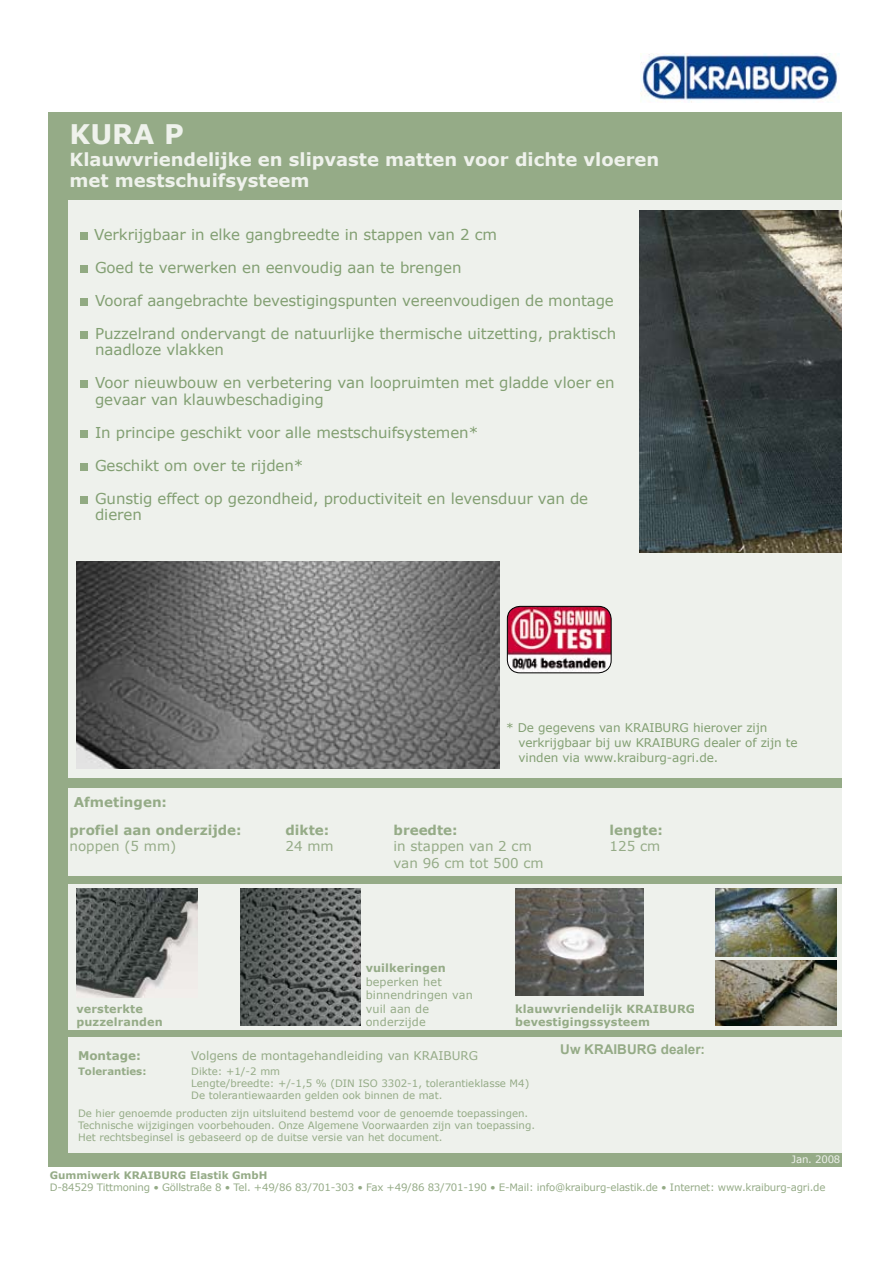
<style>
.page{position:relative;width:893px;height:1263px;background:#fff}
.page>*{position:absolute;margin:0;border:0;box-sizing:border-box;transform-origin:0 0}
.t1{font:700 27px "Verdana";color:#eff2ec}
.t2{font:700 18px/21.6px "Verdana";color:#eff2ec}
.t3{font:15px/16.5px "Verdana";letter-spacing:-.005em;color:#829f72}
.t4{font:700 13.5px "Verdana";color:#95ab87}
.t5{font:13.5px "Verdana";color:#95ab87}
.t6{font:700 13.5px "Arial";color:#95ab87}
.t7{font:12px/15px "Verdana";letter-spacing:-.005em;color:#829f72}
.t8{font:12px "Verdana";color:#95ab87}
.t9{font:700 12px "Verdana";color:#95ab87}
.t10{font:700 11.25px/13.5px "Verdana";letter-spacing:.01em;color:#95ab87}
.t11{font:11.25px/13.5px "Verdana";letter-spacing:.01em;color:#95ab87}
.t12{font:700 10.35px "Verdana";color:#95ab87}
.t13{font:10.2px/12px "Verdana";color:#95ab87}
.t14{font:10.2px "Verdana";letter-spacing:-.02em;color:#95ab87}
.t15{font:700 10.2px "Verdana";color:#95ab87}
.t16{font:10.2px "Verdana";letter-spacing:-.02em;color:#eef1ec}
</style>
<div class="page">
<div style="left:48px;top:112px;width:794px;height:1054px;background:#95ab87"></div>
<div style="left:68px;top:1037px;width:774px;height:116px;background:#eef1ec"></div>
<div style="left:68px;top:200px;width:774px;height:577px;background:#eef1ec"></div>
<img style="left:77px;top:561px;width:422px;height:207px">
<img style="left:640px;top:211px;width:202px;height:342px">
<img style="left:507px;top:606px;width:104px;height:67px">
<div style="left:507px;top:606px;width:104px;height:67px;border:1px solid #000;border-radius:13px"></div>
<img style="left:640px;top:54px;width:199px;height:48px">
<div style="left:68px;top:789px;width:774px;height:28px;background:#eef1ec"></div>
<div style="left:68px;top:816px;width:774px;height:60px;background:#eef1ec"></div>
<div style="left:68px;top:884px;width:774px;height:146px;background:#eef1ec"></div>
<img style="left:516px;top:889px;width:127px;height:106px">
<img style="left:715px;top:889px;width:122px;height:68px">
<img style="left:715px;top:960px;width:122px;height:66px">
<img style="left:77px;top:889px;width:121px;height:109px">
<img style="left:240px;top:889px;width:120px;height:137px">
<div style="left:80px;top:232px;width:8px;height:8px;background:#91aa82"></div>
<div style="left:80px;top:265px;width:8px;height:8px;background:#91aa82"></div>
<div style="left:80px;top:298px;width:8px;height:8px;background:#91aa82"></div>
<div style="left:80px;top:331px;width:8px;height:8px;background:#91aa82"></div>
<div style="left:80px;top:380px;width:8px;height:8px;background:#91aa82"></div>
<div style="left:80px;top:430px;width:8px;height:8px;background:#91aa82"></div>
<div style="left:80px;top:463px;width:8px;height:8px;background:#91aa82"></div>
<div style="left:80px;top:496px;width:8px;height:8px;background:#91aa82"></div>
<h1 class="t1" style="left:70px;top:117px;width:116px">KURA P</h1>
<p class="t2" style="left:70px;top:148px;width:591px">Klauwvriendelijke en slipvaste matten voor dichte vloeren met mestschuifsysteem</p>
<p class="t3" style="left:94px;top:226px;width:404px">Verkrijgbaar in elke gangbreedte in stappen van 2 cm</p>
<p class="t3" style="left:95px;top:259px;width:368px">Goed te verwerken en eenvoudig aan te brengen</p>
<p class="t3" style="left:95px;top:292px;width:520px">Vooraf aangebrachte bevestigingspunten vereenvoudigen de montage</p>
<p class="t3" style="left:95px;top:325px;width:523px">Puzzelrand ondervangt de natuurlijke thermische uitzetting, praktisch naadloze vlakken</p>
<p class="t3" style="left:95px;top:374px;width:521px">Voor nieuwbouw en verbetering van loopruimten met gladde vloer en gevaar van klauwbeschadiging</p>
<p class="t3" style="left:95px;top:424px;width:385px">In principe geschikt voor alle mestschuifsystemen*</p>
<p class="t3" style="left:95px;top:457px;width:210px">Geschikt om over te rijden*</p>
<p class="t3" style="left:95px;top:490px;width:495px">Gunstig effect op gezondheid, productiviteit en levensduur van de dieren</p>
<p class="t4" style="left:74px;top:793px;width:95px">Afmetingen:</p>
<p class="t7" style="left:518px;top:720px;width:281px;text-indent:-12px">* De gegevens van KRAIBURG hierover zijn verkrijgbaar bij uw KRAIBURG dealer of zijn te vinden via www.kraiburg-agri.de.</p>
<p class="t4" style="left:70px;top:822px;width:174px">profiel aan onderzijde:</p>
<p class="t4" style="left:286px;top:822px;width:45px">dikte:</p>
<p class="t4" style="left:394px;top:822px;width:66px">breedte:</p>
<p class="t4" style="left:610px;top:822px;width:55px">lengte:</p>
<p class="t5" style="left:70px;top:838px;width:108px">noppen (5 mm)</p>
<p class="t5" style="left:286px;top:838px;width:50px">24 mm</p>
<p class="t5" style="left:394px;top:838px;width:140px">in stappen van 2 cm</p>
<p class="t5" style="left:610px;top:838px;width:52px">125 cm</p>
<p class="t5" style="left:394px;top:854px;width:152px">van 96 cm tot 500 cm</p>
<p class="t10" style="left:366px;top:961px;width:82px">vuilkeringen</p>
<p class="t11" style="left:366px;top:974px;width:109px">beperken het binnendringen van vuil aan de onderzijde</p>
<p class="t10" style="left:77px;top:1001px;width:88px">versterkte puzzelranden</p>
<p class="t10" style="left:515px;top:1001px;width:181px">klauwvriendelijk KRAIBURG bevestigingssysteem</p>
<p class="t9" style="left:78px;top:1048px;width:64px">Montage:</p>
<p class="t8" style="left:191px;top:1048px;width:288px">Volgens de montagehandleiding van KRAIBURG</p>
<p class="t15" style="left:78px;top:1065px;width:70px">Toleranties:</p>
<p class="t13" style="left:191px;top:1065px;width:340px">Dikte: +1/-2 mm<br>Lengte/breedte: +/-1,5 % (DIN ISO 3302-1, tolerantieklasse M4)<br>De tolerantiewaarden gelden ook binnen de mat.</p>
<p class="t13" style="left:78px;top:1107px;width:459px">De hier genoemde producten zijn uitsluitend bestemd voor de genoemde toepassingen.<br>Technische wijzigingen voorbehouden. Onze Algemene Voorwaarden zijn van toepassing.<br>Het rechtsbeginsel is gebaseerd op de duitse versie van het document.</p>
<p class="t6" style="left:560px;top:1040px;width:146px">Uw KRAIBURG dealer:</p>
<p class="t16" style="left:792px;top:1153px;width:50px">Jan. 2008</p>
<p class="t12" style="left:50px;top:1168px;width:219px">Gummiwerk KRAIBURG Elastik GmbH</p>
<p class="t14" style="left:50px;top:1180px;width:777px">D-84529 Tittmoning • Göllstraße 8 • Tel. +49/86 83/701-303 • Fax +49/86 83/701-190 • E-Mail: info@kraiburg-elastik.de • Internet: www.kraiburg-agri.de</p>
</div>
